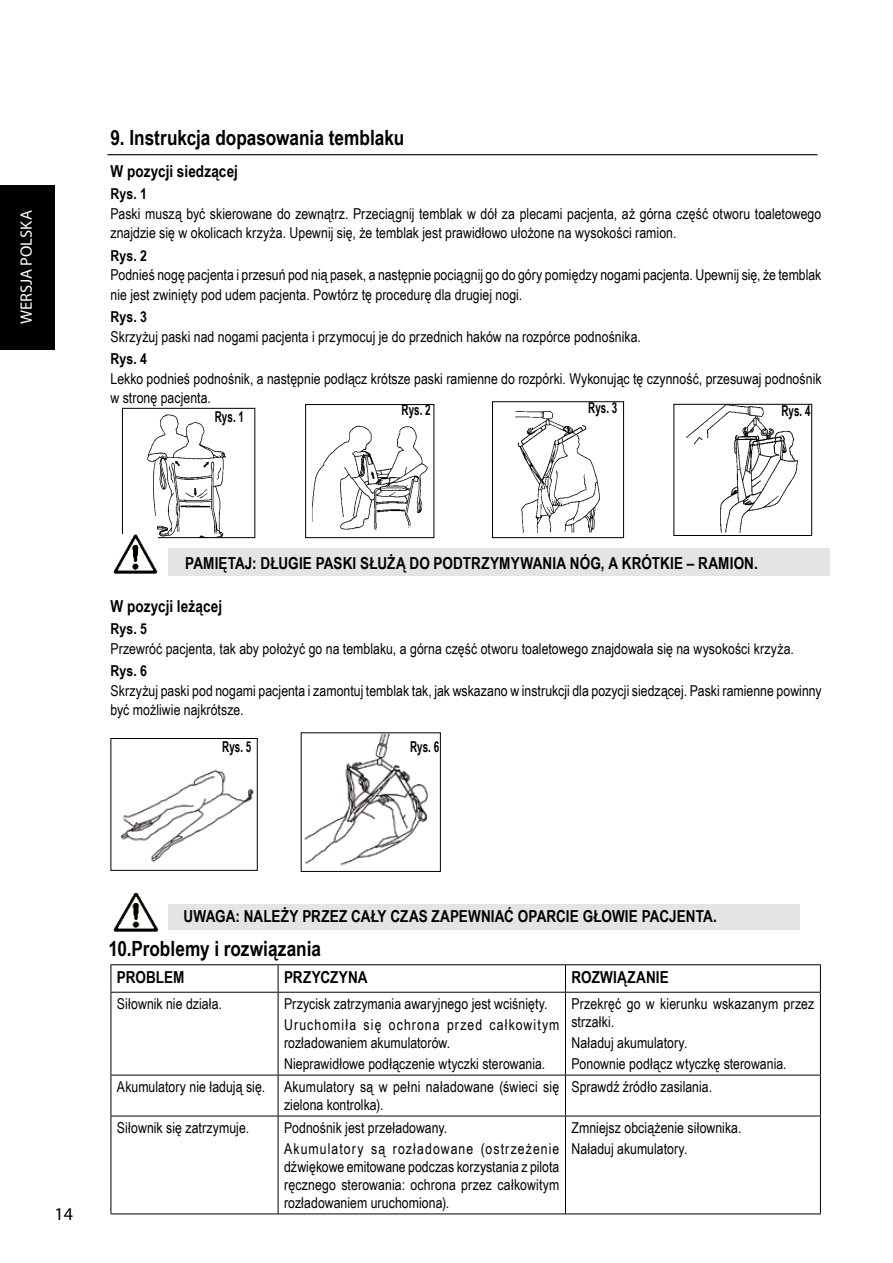
<style>
.page{position:relative;width:893px;height:1263px;background:#fff}
.page>*{position:absolute;margin:0;border:0;box-sizing:border-box;transform-origin:0 0}
.t1{font:700 21px "Arial Narrow";color:#000}
.t2{font:18px "Myriad Pro";color:#000}
.t3{font:700 16.5px "Arial Narrow";letter-spacing:.005em;color:#000}
.t4{font:16.5px "Myriad Pro";color:#fff}
.t5{font:15px/19.5px "Arial Narrow";letter-spacing:.005em;color:#000}
.t6{font:15px/21px "Arial Narrow";letter-spacing:.065em;color:#000}
.t7{font:700 15px "Arial Narrow";letter-spacing:.005em;color:#000}
.t8{font:700 15px "Arial Narrow";letter-spacing:.005em;color:#000;scale:.8 1}
</style>
<div class="page">
<div style="left:0;top:185px;width:55px;height:164px;background:#000"></div>
<hr style="left:111px;top:964px;width:167px;height:1px;background:#000">
<svg style="left:111px;top:965px;width:1px;height:27px"></svg>
<hr style="left:278px;top:964px;width:287px;height:1px;background:#000">
<svg style="left:278px;top:965px;width:1px;height:27px"></svg>
<hr style="left:565px;top:964px;width:256px;height:1px;background:#000">
<svg style="left:565px;top:965px;width:1px;height:27px"></svg>
<svg style="left:820px;top:965px;width:1px;height:27px"></svg>
<hr style="left:111px;top:992px;width:167px;height:1px;background:#000">
<hr style="left:111px;top:992px;width:1px;height:83px;background:#000">
<hr style="left:278px;top:992px;width:287px;height:1px;background:#000">
<hr style="left:278px;top:992px;width:1px;height:83px;background:#000">
<hr style="left:565px;top:992px;width:256px;height:1px;background:#000">
<hr style="left:565px;top:992px;width:1px;height:83px;background:#000">
<hr style="left:820px;top:992px;width:1px;height:83px;background:#000">
<hr style="left:111px;top:1075px;width:167px;height:1px;background:#000">
<hr style="left:111px;top:1075px;width:1px;height:41px;background:#000">
<hr style="left:278px;top:1075px;width:287px;height:1px;background:#000">
<hr style="left:278px;top:1075px;width:1px;height:41px;background:#000">
<hr style="left:565px;top:1075px;width:256px;height:1px;background:#000">
<hr style="left:565px;top:1075px;width:1px;height:41px;background:#000">
<hr style="left:820px;top:1075px;width:1px;height:41px;background:#000">
<hr style="left:111px;top:1116px;width:167px;height:1px;background:#000">
<hr style="left:111px;top:1116px;width:1px;height:97px;background:#000">
<hr style="left:278px;top:1116px;width:287px;height:1px;background:#000">
<hr style="left:278px;top:1116px;width:1px;height:97px;background:#000">
<hr style="left:565px;top:1116px;width:256px;height:1px;background:#000">
<hr style="left:565px;top:1116px;width:1px;height:97px;background:#000">
<hr style="left:820px;top:1116px;width:1px;height:97px;background:#000">
<hr style="left:111px;top:1213px;width:167px;height:1px;background:#000">
<hr style="left:278px;top:1213px;width:287px;height:1px;background:#000">
<hr style="left:565px;top:1213px;width:256px;height:1px;background:#000">
<div style="left:168px;top:904px;width:631px;height:25px;background:#e3e4e5"></div>
<img style="left:114px;top:893px;width:44px;height:38px">
<div style="left:168px;top:549px;width:661px;height:27px;background:#e3e4e5"></div>
<hr style="left:107px;top:154px;width:710px;height:1px;background:#000">
<img style="left:133px;top:414px;width:93px;height:122px">
<div style="left:122px;top:408px;width:133px;height:130px;border:1px solid #000"></div>
<img style="left:312px;top:425px;width:116px;height:106px">
<div style="left:305px;top:404px;width:129px;height:134px;border:1px solid #000"></div>
<img style="left:515px;top:411px;width:85px;height:122px">
<div style="left:492px;top:401px;width:132px;height:137px;border:1px solid #000"></div>
<img style="left:686px;top:406px;width:113px;height:127px">
<div style="left:674px;top:404px;width:138px;height:132px;border:1px solid #000"></div>
<img style="left:113px;top:535px;width:44px;height:38px">
<img style="left:121px;top:769px;width:133px;height:94px">
<div style="left:111px;top:738px;width:147px;height:133px;border:1px solid #000"></div>
<img style="left:304px;top:734px;width:124px;height:132px">
<div style="left:301px;top:732px;width:140px;height:140px;border:1px solid #000"></div>
<p class="t4" style="left:16px;top:324px;width:116px;rotate:-90deg">WERSJA POLSKA</p>
<h1 class="t1" style="left:111px;top:122px;width:295px">9. Instrukcja dopasowania temblaku</h1>
<p class="t3" style="left:111px;top:158px;width:129px">W pozycji siedzącej</p>
<p class="t7" style="left:111px;top:183px;width:38px">Rys. 1</p>
<p class="t5" style="left:111px;top:203px;width:712px">Paski muszą być skierowane do zewnątrz. Przeciągnij temblak w dół za plecami pacjenta, aż górna część otworu toaletowego znajdzie się w okolicach krzyża. Upewnij się, że temblak jest prawidłowo ułożone na wysokości ramion.</p>
<p class="t7" style="left:111px;top:244px;width:38px">Rys. 2</p>
<p class="t5" style="left:111px;top:265px;width:712px">Podnieś nogę pacjenta i przesuń pod nią pasek, a następnie pociągnij go do góry pomiędzy nogami pacjenta. Upewnij się, że temblak nie jest zwinięty pod udem pacjenta. Powtórz tę procedurę dla drugiej nogi.</p>
<p class="t7" style="left:111px;top:306px;width:38px">Rys. 3</p>
<p class="t5" style="left:111px;top:326px;width:532px">Skrzyżuj paski nad nogami pacjenta i przymocuj je do przednich haków na rozpórce podnośnika.</p>
<p class="t7" style="left:111px;top:348px;width:38px">Rys. 4</p>
<p class="t5" style="left:111px;top:368px;width:712px">Lekko podnieś podnośnik, a następnie podłącz krótsze paski ramienne do rozpórki. Wykonując tę czynność, przesuwaj podnośnik w stronę pacjenta.</p>
<p class="t8" style="left:401px;top:398px;width:38px">Rys. 2</p>
<p class="t8" style="left:588px;top:396px;width:38px">Rys. 3</p>
<p class="t8" style="left:781px;top:399px;width:38px">Rys. 4</p>
<p class="t8" style="left:215px;top:405px;width:38px">Rys. 1</p>
<p class="t3" style="left:185px;top:551px;width:574px">PAMIĘTAJ: DŁUGIE PASKI SŁUŻĄ DO PODTRZYMYWANIA NÓG, A KRÓTKIE – RAMION.</p>
<p class="t3" style="left:111px;top:593px;width:113px">W pozycji leżącej</p>
<p class="t7" style="left:111px;top:618px;width:38px">Rys. 5</p>
<p class="t5" style="left:111px;top:638px;width:685px">Przewróć pacjenta, tak aby położyć go na temblaku, a górna część otworu toaletowego znajdowała się na wysokości krzyża.</p>
<p class="t7" style="left:111px;top:660px;width:38px">Rys. 6</p>
<p class="t5" style="left:111px;top:680px;width:713px">Skrzyżuj paski pod nogami pacjenta i zamontuj temblak tak, jak wskazano w instrukcji dla pozycji siedzącej. Paski ramienne powinny być możliwie najkrótsze.</p>
<p class="t8" style="left:222px;top:735px;width:38px">Rys. 5</p>
<p class="t8" style="left:410px;top:735px;width:38px">Rys. 6</p>
<p class="t2" style="left:55px;top:1203px;width:20px">14</p>
<p class="t3" style="left:184px;top:903px;width:535px">UWAGA: NALEŻY PRZEZ CAŁY CZAS ZAPEWNIAĆ OPARCIE GŁOWIE PACJENTA.</p>
<h1 class="t1" style="left:108px;top:933px;width:214px">10.Problemy i rozwiązania</h1>
<p class="t3" style="left:117px;top:964px;width:69px">PROBLEM</p>
<p class="t3" style="left:284px;top:964px;width:85px">PRZYCZYNA</p>
<p class="t3" style="left:571px;top:964px;width:99px">ROZWIĄZANIE</p>
<p class="t5" style="left:117px;top:993px;width:107px">Siłownik nie działa.</p>
<p class="t5" style="left:284px;top:993px;width:277px;line-height:21px">Przycisk zatrzymania awaryjnego jest wciśnięty.<br>Uruchomiła się ochrona przed całkowitym</p>
<p class="t5" style="left:284px;top:1032px;width:263px;line-height:21px">rozładowaniem akumulatorów.<br>Nieprawidłowe podłączenie wtyczki sterowania.</p>
<p class="t5" style="left:571px;top:994px;width:244px;line-height:18px">Przekręć go w kierunku wskazanym przez strzałki.</p>
<p class="t5" style="left:571px;top:1032px;width:217px;line-height:21px">Naładuj akumulatory.<br>Ponownie podłącz wtyczkę sterowania.</p>
<p class="t5" style="left:117px;top:1076px;width:150px">Akumulatory nie ładują się.</p>
<p class="t5" style="left:284px;top:1077px;width:277px;line-height:18px">Akumulatory są w pełni naładowane (świeci się zielona kontrolka).</p>
<p class="t5" style="left:571px;top:1076px;width:142px">Sprawdź źródło zasilania.</p>
<p class="t5" style="left:117px;top:1117px;width:134px">Siłownik się zatrzymuje.</p>
<p class="t6" style="left:284px;top:1116px;width:277px">Podnośnik jest przeładowany.<br>Akumulatory są rozładowane (ostrzeżenie</p>
<p class="t5" style="left:284px;top:1157px;width:277px;line-height:18px;text-align:justify">dźwiękowe emitowane podczas korzystania z pilota ręcznego sterowania: ochrona przez całkowitym rozładowaniem uruchomiona).</p>
<p class="t5" style="left:571px;top:1116px;width:171px;line-height:21px">Zmniejsz obciążenie siłownika.<br>Naładuj akumulatory.</p>
</div>
